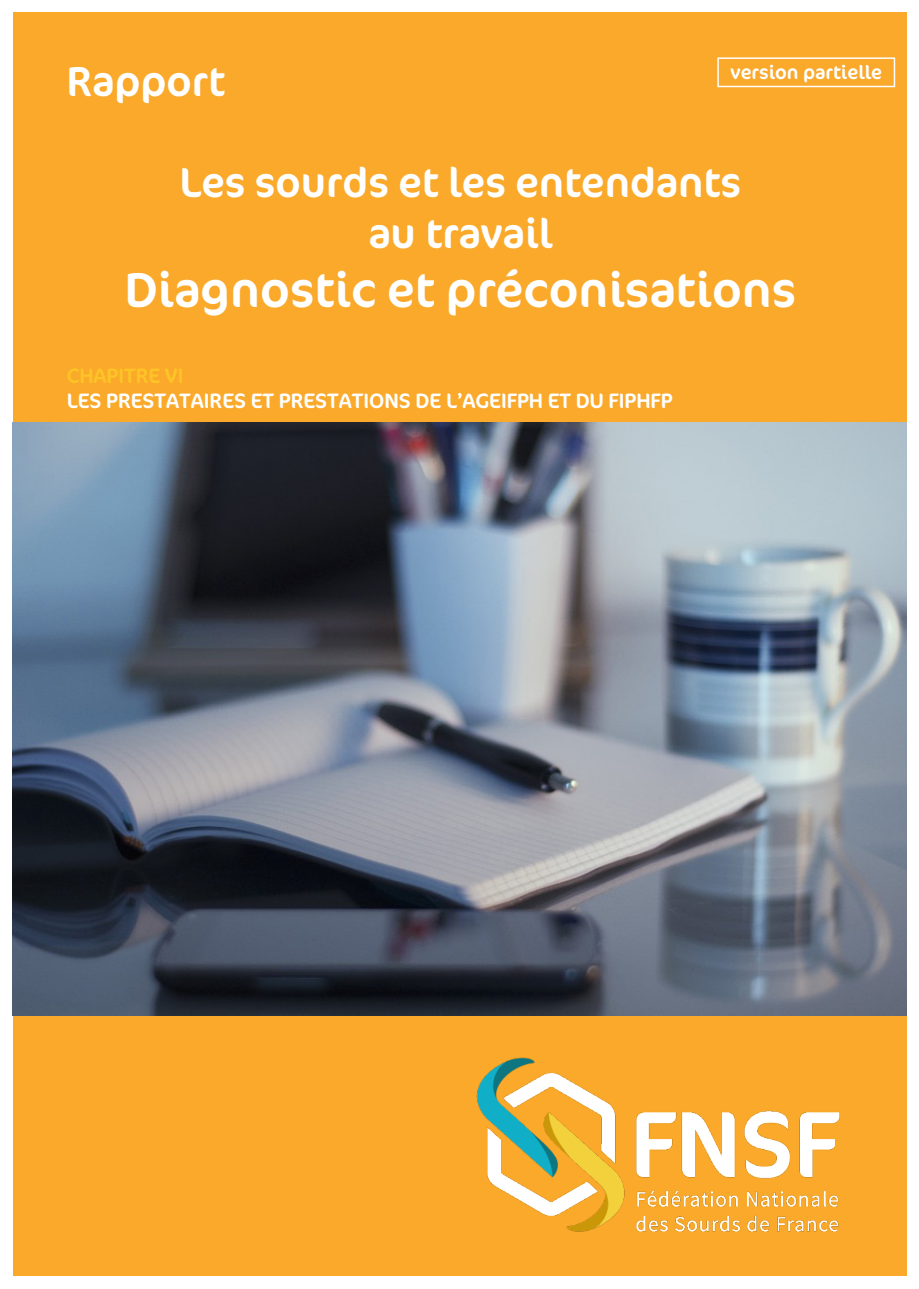
<style>
.page{position:relative;width:919px;height:1289px;background:#fff}
.page>*{position:absolute;margin:0;border:0;box-sizing:border-box;transform-origin:0 0}
.t1{font:49.5px "Cocon";color:#fff}
.t2{font:42px "Cocon";color:#fff}
.t3{font:21px "Cocon";color:#fff}
.t4{font:21px "Cocon";color:#fec427}
.t5{font:19.5px "Cocon";color:#fff}
</style>
<div class="page">
<div style="left:13px;top:13px;width:893px;height:1263px;background:#faa92a"></div>
<img style="left:13px;top:422px;width:893px;height:593px">
<img style="left:476px;top:1057px;width:364px;height:175px">
<div style="left:717px;top:57px;width:178px;height:30px;border:2px solid #fff"></div>
<p class="t2" style="left:67px;top:57px;width:160px">Rapport</p>
<p class="t5" style="left:730px;top:61px;width:153px">version partielle</p>
<p class="t2" style="left:179px;top:158px;width:563px">Les sourds et les entendants</p>
<p class="t2" style="left:368px;top:208px;width:185px">au travail</p>
<p class="t1" style="left:125px;top:261px;width:673px">Diagnostic et préconisations</p>
<p class="t4" style="left:67px;top:363px;width:118px">CHAPITRE VI</p>
<p class="t3" style="left:67px;top:388px;width:607px">LES PRESTATAIRES ET PRESTATIONS DE L’AGEIFPH ET DU FIPHFP</p>
</div>
